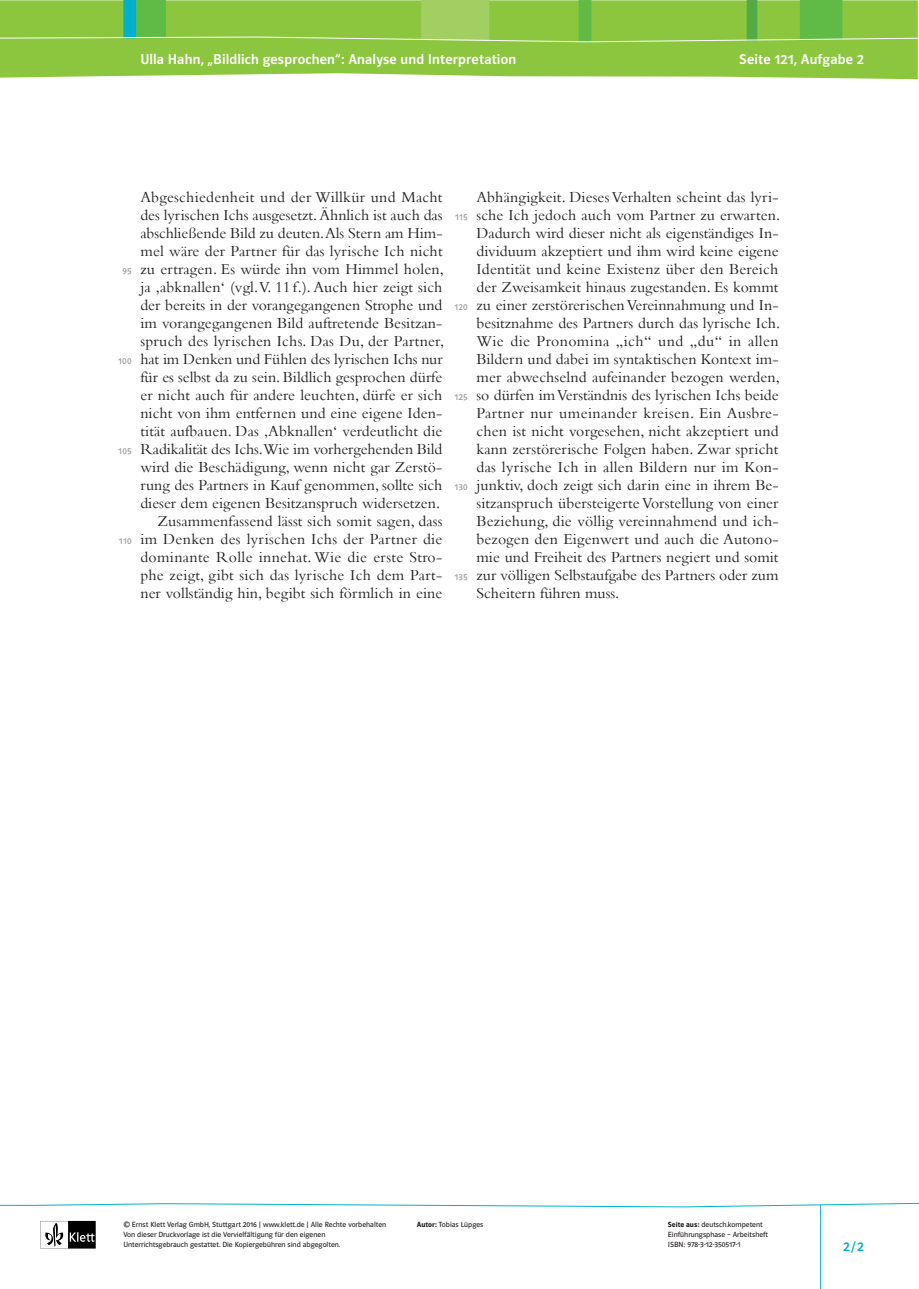
<style>
.page{position:relative;width:919px;height:1289px;background:#fff}
.page>*{position:absolute;margin:0;border:0;box-sizing:border-box;transform-origin:0 0}
.t1{font:15.75px/18px "Bembo";letter-spacing:.005em;color:#231f20;text-align:right}
.t2{font:14.25px "Polo ST11 K Krftg";letter-spacing:.015em;color:#fff}
.t3{font:13.5px "Polo ST11 K Krftg";color:#00b1cd}
.t4{font:9px "Polo ST11 K Buch";letter-spacing:.04em;color:#939598}
.t5{font:7.5px/10.1px "Polo ST11 K Buch";color:#231f20}
.s1{font-family:"Polo ST11 K Hfett"}
</style>
<div class="page">
<svg style="left:0;top:43px;width:917px;height:36px;background:#94ca4d"></svg>
<svg style="left:0;top:0;width:918px;height:43px;background:#89c649"></svg>
<svg style="left:40px;top:1220px;width:56px;height:28px"></svg>
<svg style="left:0;top:1202px;width:918px;height:5px"></svg>
<hr style="left:820px;top:1204px;width:1px;height:84px;background:#00b1cd">
<p class="t2" style="left:140px;top:52px;width:377px">Ulla Hahn, „Bildlich gesprochen“: Analyse und Interpretation</p>
<p class="t2" style="left:739px;top:52px;width:126px">Seite 121, Aufgabe 2</p>
<p class="t1" style="left:140px;top:187px;width:305px">Abgeschiedenheit und der Willkür und Macht des lyrischen Ichs ausgesetzt. Ähnlich ist auch das abschließende Bild zu deuten. Als Stern am Him&shy;mel wäre der Partner für das lyrische Ich nicht zu ertragen. Es würde ihn vom Himmel holen, ja ‚abknallen‘ (vgl. V. 11 f.). Auch hier zeigt sich der bereits in der vorangegangenen Strophe und im vorangegangenen Bild auftretende Besitzan&shy;spruch des lyrischen Ichs. Das Du, der Partner, hat im Denken und Fühlen des lyrischen Ichs nur für es selbst da zu sein. Bildlich gesprochen dürfe er nicht auch für andere leuchten, dürfe er sich nicht von ihm entfernen und eine eigene Iden&shy;tität aufbauen. Das ‚Abknallen‘ verdeutlicht die Radikalität des Ichs.Wie im vorhergehenden Bild wird die Beschädigung, wenn nicht gar Zerstö&shy;rung des Partners in Kauf genommen, sollte sich dieser dem eigenen Besitzanspruch widersetzen.<br>Zusammenfassend lässt sich somit sagen, dass im Denken des lyrischen Ichs der Partner die dominante Rolle innehat. Wie die erste Stro&shy;phe zeigt, gibt sich das lyrische Ich dem Part&shy;ner vollständig hin, begibt sich förmlich in eine</p>
<p class="t1" style="left:476px;top:187px;width:305px;text-align:justify">Abhängigkeit. Dieses Verhalten scheint das lyri&shy;sche Ich jedoch auch vom Partner zu erwarten.<br>Dadurch wird dieser nicht als eigenständiges In&shy;dividuum akzeptiert und ihm wird keine eigene Identität und keine Existenz über den Bereich der Zweisamkeit hinaus zugestanden. Es kommt zu einer zerstörerischen Vereinnahmung und In&shy;besitznahme des Partners durch das lyrische Ich.<br>Wie die Pronomina „ich“ und „du“ in allen Bildern und dabei im syntaktischen Kontext im&shy;mer abwechselnd aufeinander bezogen werden, so dürfen im Verständnis des lyrischen Ichs beide Partner nur umeinander kreisen. Ein Ausbre&shy;chen ist nicht vorgesehen, nicht akzeptiert und kann zerstörerische Folgen haben. Zwar spricht das lyrische Ich in allen Bildern nur im Kon&shy;junktiv, doch zeigt sich darin eine in ihrem Be&shy;sitzanspruch übersteigerte Vorstellung von einer Beziehung, die völlig vereinnahmend und ich&shy;bezogen den Eigenwert und auch die Autono&shy;mie und Freiheit des Partners negiert und somit zur völligen Selbstaufgabe des Partners oder zum Scheitern führen muss.</p>
<p class="t4" style="left:455px;top:212px;width:14px">115</p>
<p class="t4" style="left:122px;top:266px;width:11px">95</p>
<p class="t4" style="left:454px;top:302px;width:15px">120</p>
<p class="t4" style="left:118px;top:356px;width:15px">100</p>
<p class="t4" style="left:454px;top:392px;width:15px">125</p>
<p class="t4" style="left:118px;top:446px;width:15px">105</p>
<p class="t4" style="left:454px;top:482px;width:15px">130</p>
<p class="t4" style="left:119px;top:536px;width:14px">110</p>
<p class="t4" style="left:454px;top:572px;width:15px">135</p>
<p class="t5" style="left:123px;top:1219px;width:264px">© Ernst Klett Verlag GmbH, Stuttgart 2016 | www.klett.de | Alle Rechte vorbehalten<br>Von dieser Druckvorlage ist die Vervielfältigung für den eigenen<br>Unterrichtsgebrauch gestattet. Die Kopiergebühren sind abgegolten.</p>
<p class="t5" style="left:668px;top:1219px;width:102px"><span class="s1">Seite aus:</span> deutsch.kompetent<br>Einführungsphase – Arbeitsheft<br>ISBN: 978-3-12-350517-1</p>
<p class="t5" style="left:417px;top:1219px;width:68px"><span class="s1">Autor:</span> Tobias Lüpges</p>
<p class="t3" style="left:843px;top:1238px;width:22px">2/2</p>
</div>
